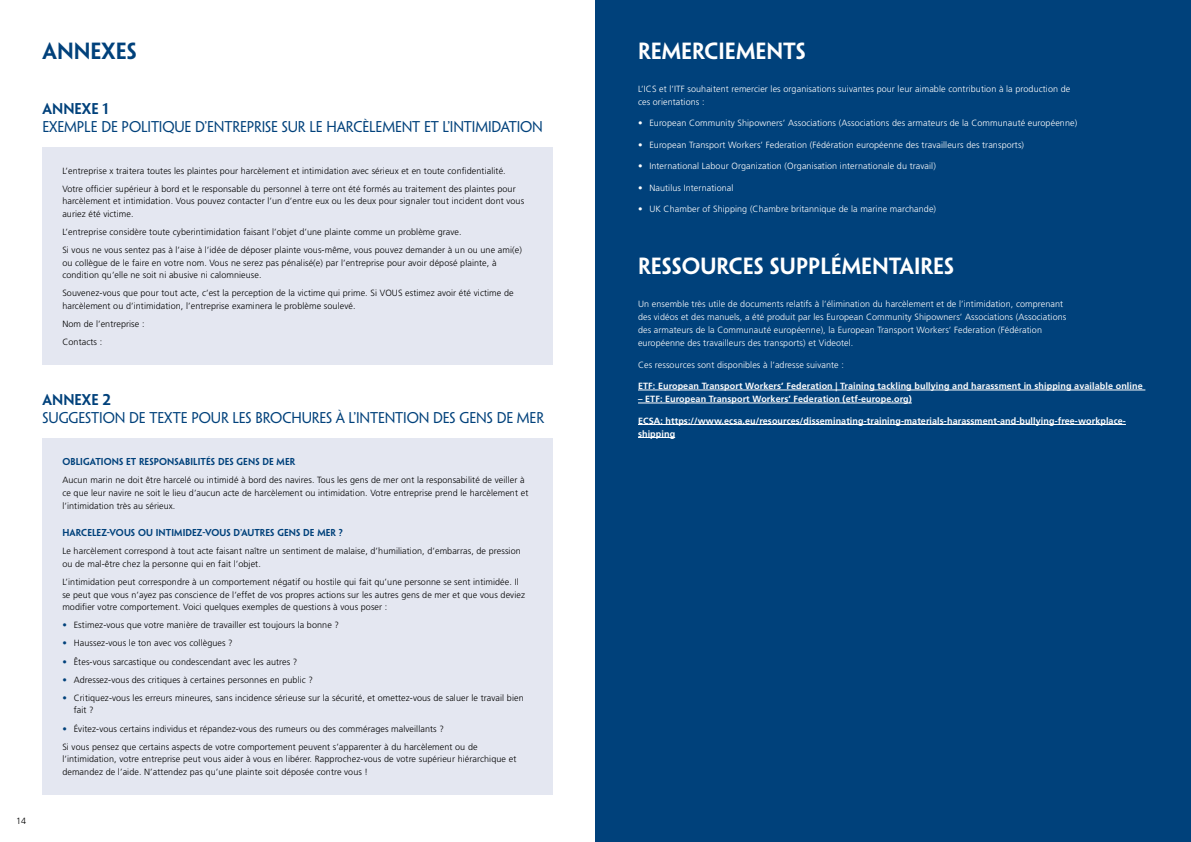
<style>
.page{position:relative;width:1191px;height:842px;background:#fff}
.page>*{position:absolute;margin:0;border:0;box-sizing:border-box;transform-origin:0 0}
.t1{font:600 21px "Penumbra Sans Std";color:#fff}
.t2{font:600 21px "Penumbra Sans Std";color:#00417b}
.t3{font:14px "Penumbra Sans Std";letter-spacing:-.01em;color:#00417b}
.t4{font:600 14px "Penumbra Sans Std";color:#00417b}
.t5{font:300 9px/12.5px "Frutiger LT Std";letter-spacing:.01em;color:#000}
.t6{font:300 9px/13px "Frutiger LT Std";letter-spacing:.01em;color:#fff}
.t7{font:700 9px/13px "Frutiger LT Std";letter-spacing:.01em;color:#fff}
.t8{font:600 9px "Penumbra Sans Std";letter-spacing:.01em;color:#00417b}
.s1{color:#00417b}
</style>
<div class="page">
<div style="left:595px;top:0;width:596px;height:842px;background:#00417b"></div>
<div style="left:43px;top:147px;width:510px;height:218px;background:#e4e7f1"></div>
<div style="left:43px;top:438px;width:510px;height:357px;background:#e4e7f1"></div>
<hr style="left:638px;top:390px;width:507px;height:1px;background:#fff">
<hr style="left:638px;top:403px;width:274px;height:1px;background:#fff">
<hr style="left:638px;top:424px;width:487px;height:1px;background:#fff">
<hr style="left:638px;top:437px;width:37px;height:1px;background:#fff">
<h1 class="t2" style="left:43px;top:38px;width:96px">ANNEXES</h1>
<h2 class="t4" style="left:43px;top:100px;width:68px">ANNEXE 1</h2>
<h2 class="t3" style="left:43px;top:118px;width:502px">EXEMPLE DE POLITIQUE D’ENTREPRISE SUR LE HARCÈLEMENT ET L’INTIMIDATION</h2>
<p class="t5" style="left:62px;top:162px;width:455px;line-height:18.2px">L’entreprise x traitera toutes les plaintes pour harcèlement et intimidation avec sérieux et en toute confidentialité.<br>Votre officier supérieur à bord et le responsable du personnel à terre ont été formés au traitement des plaintes pour</p>
<p class="t5" style="left:62px;top:195px;width:463px">harcèlement et intimidation. Vous pouvez contacter l’un d’entre eux ou les deux pour signaler tout incident dont vous auriez été victime.</p>
<p class="t5" style="left:62px;top:223px;width:461px;line-height:18.2px">L’entreprise considère toute cyberintimidation faisant l’objet d’une plainte comme un problème grave.<br>Si vous ne vous sentez pas à l’aise à l’idée de déposer plainte vous-même, vous pouvez demander à un ou une ami(e)</p>
<p class="t5" style="left:62px;top:257px;width:436px">ou collègue de le faire en votre nom. Vous ne serez pas pénalisé(e) par l’entreprise pour avoir déposé plainte, à condition qu’elle ne soit ni abusive ni calomnieuse.</p>
<p class="t5" style="left:62px;top:287px;width:453px">Souvenez-vous que pour tout acte, c’est la perception de la victime qui prime. Si VOUS estimez avoir été victime de harcèlement ou d’intimidation, l’entreprise examinera le problème soulevé.</p>
<p class="t5" style="left:62px;top:315px;width:84px;line-height:18.2px">Nom de l’entreprise :<br>Contacts :</p>
<h2 class="t4" style="left:43px;top:391px;width:70px">ANNEXE 2</h2>
<h2 class="t3" style="left:43px;top:409px;width:503px">SUGGESTION DE TEXTE POUR LES BROCHURES À L’INTENTION DES GENS DE MER</h2>
<p class="t8" style="left:62px;top:456px;width:234px">OBLIGATIONS ET RESPONSABILITÉS DES GENS DE MER</p>
<p class="t5" style="left:62px;top:474px;width:467px">Aucun marin ne doit être harcelé ou intimidé à bord des navires. Tous les gens de mer ont la responsabilité de veiller à ce que leur navire ne soit le lieu d’aucun acte de harcèlement ou intimidation. Votre entreprise prend le harcèlement et l’intimidation très au sérieux.</p>
<p class="t8" style="left:62px;top:527px;width:282px">HARCELEZ-VOUS OU INTIMIDEZ-VOUS D’AUTRES GENS DE MER ?</p>
<p class="t5" style="left:62px;top:545px;width:460px">Le harcèlement correspond à tout acte faisant naître un sentiment de malaise, d’humiliation, d’embarras, de pression ou de mal-être chez la personne qui en fait l’objet.</p>
<p class="t5" style="left:62px;top:576px;width:464px">L’intimidation peut correspondre à un comportement négatif ou hostile qui fait qu’une personne se sent intimidée. Il se peut que vous n’ayez pas conscience de l’effet de vos propres actions sur les autres gens de mer et que vous deviez modifier votre comportement. Voici quelques exemples de questions à vous poser :</p>
<p class="t5" style="left:62px;top:619px;width:278px"><span class="s1">•</span> Estimez-vous que votre manière de travailler est toujours la bonne ?</p>
<p class="t5" style="left:62px;top:637px;width:172px"><span class="s1">•</span> Haussez-vous le ton avec vos collègues ?</p>
<p class="t5" style="left:62px;top:655px;width:236px"><span class="s1">•</span> Êtes-vous sarcastique ou condescendant avec les autres ?</p>
<p class="t5" style="left:62px;top:673px;width:252px"><span class="s1">•</span> Adressez-vous des critiques à certaines personnes en public ?</p>
<p class="t5" style="left:74px;top:692px;width:451px;text-indent:-11px"><span class="s1">•</span> Critiquez-vous les erreurs mineures, sans incidence sérieuse sur la sécurité, et omettez-vous de saluer le travail bien fait ?</p>
<p class="t5" style="left:62px;top:719px;width:417px;line-height:18.2px"><span class="s1">•</span> Évitez-vous certains individus et répandez-vous des rumeurs ou des commérages malveillants ?<br>Si vous pensez que certains aspects de votre comportement peuvent s’apparenter à du harcèlement ou de</p>
<p class="t5" style="left:62px;top:753px;width:455px">l’intimidation, votre entreprise peut vous aider à vous en libérer. Rapprochez-vous de votre supérieur hiérarchique et demandez de l’aide. N’attendez pas qu’une plainte soit déposée contre vous !</p>
<p class="t5" style="left:16px;top:815px;width:12px">14</p>
<h1 class="t1" style="left:638px;top:38px;width:169px">REMERCIEMENTS</h1>
<p class="t6" style="left:638px;top:82px;width:434px">L’ICS et l’ITF souhaitent remercier les organisations suivantes pour leur aimable contribution à la production de ces orientations :</p>
<p class="t6" style="left:638px;top:117px;width:441px">• European Community Shipowners’ Associations (Associations des armateurs de la Communauté européenne)</p>
<p class="t6" style="left:638px;top:138px;width:387px">• European Transport Workers’ Federation (Fédération européenne des travailleurs des transports)</p>
<p class="t6" style="left:638px;top:160px;width:299px">• International Labour Organization (Organisation internationale du travail)</p>
<p class="t6" style="left:638px;top:181px;width:97px">• Nautilus International</p>
<p class="t6" style="left:638px;top:203px;width:300px">• UK Chamber of Shipping (Chambre britannique de la marine marchande)</p>
<h1 class="t1" style="left:638px;top:253px;width:318px">RESSOURCES SUPPLÉMENTAIRES</h1>
<p class="t6" style="left:638px;top:298px;width:430px">Un ensemble très utile de documents relatifs à l’élimination du harcèlement et de l’intimidation, comprenant des vidéos et des manuels, a été produit par les European Community Shipowners’ Associations (Associations des armateurs de la Communauté européenne), la European Transport Workers’ Federation (Fédération européenne des travailleurs des transports) et Videotel.</p>
<p class="t6" style="left:638px;top:358px;width:207px">Ces ressources sont disponibles à l’adresse suivante :</p>
<p class="t7" style="left:638px;top:379px;width:506px">ETF: European Transport Workers’ Federation | Training tackling bullying and harassment in shipping available online</p>
<p class="t7" style="left:638px;top:392px;width:275px">– ETF: European Transport Workers’ Federation (etf-europe.org)</p>
<p class="t7" style="left:638px;top:414px;width:489px">ECSA: https://www.ecsa.eu/resources/disseminating-training-materials-harassment-and-bullying-free-workplace&shy;shipping</p>
</div>
